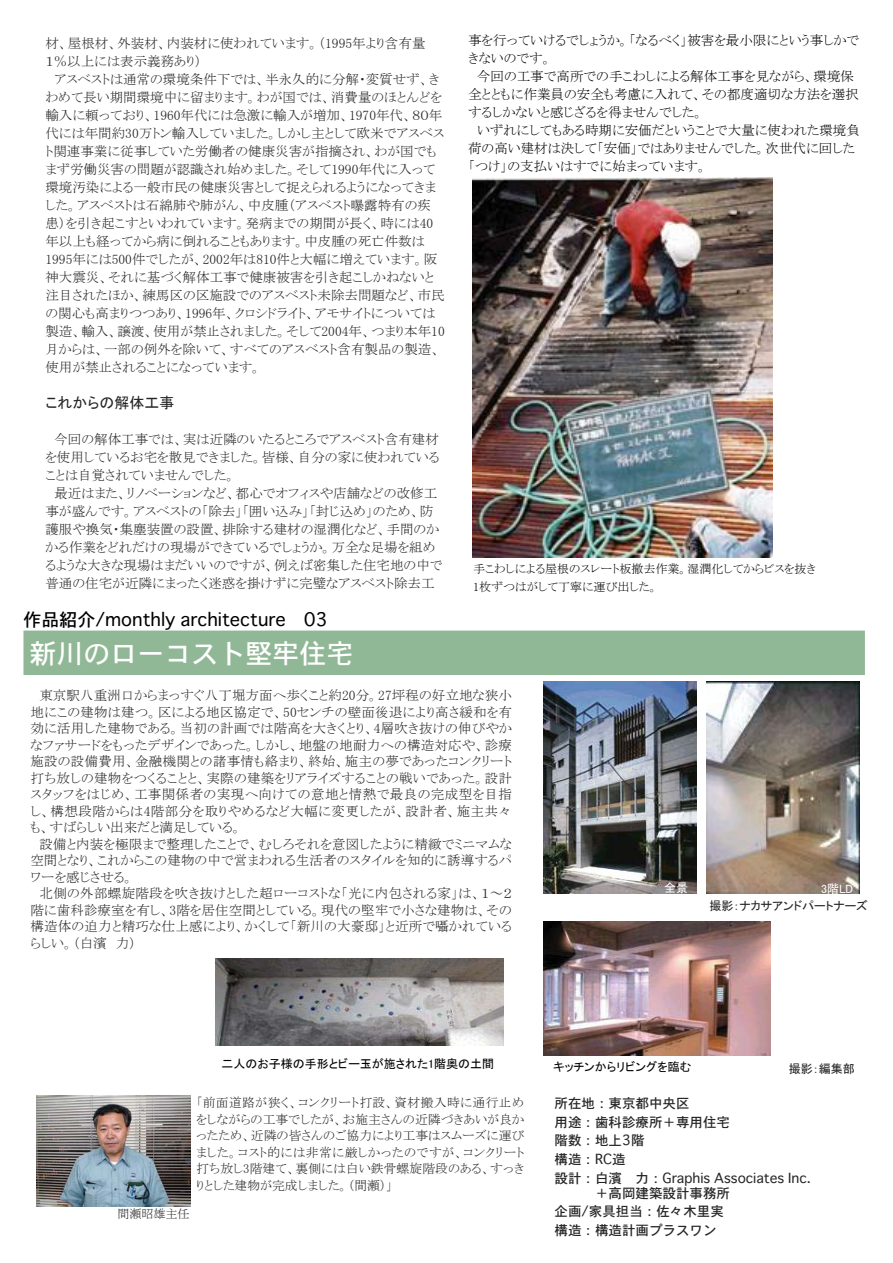
<style>
.page{position:relative;width:893px;height:1263px;background:#fff}
.page>*{position:absolute;margin:0;border:0;box-sizing:border-box;transform-origin:0 0}
.t1{font:27px "Osaka";color:#fff}
.t2{font:18px "Osaka";color:#000}
.t3{font:15px "MS P Gothic";color:#252525}
.t4{font:13.5px/18px "MS P Mincho";color:#252525}
.t5{font:13.5px/18px "MS P Mincho";color:#000}
.t6{font:13.5px/18.6px "Osaka";color:#262626}
.t7{font:12.75px/16.5px "MS P Mincho";letter-spacing:.005em;color:#252525;text-align:justify}
.t8{font:12px/18px "MS P Mincho";color:#000}
.t9{font:12px "MS P Gothic";color:#000}
.t10{font:12px "MS P Gothic";color:#262626}
.t11{font:12px "MS P Mincho";color:#252525}
.t12{font:12px "MS P Gothic";color:#fff}
</style>
<div class="page">
<img style="left:706px;top:681px;width:154px;height:212px">
<img style="left:543px;top:681px;width:154px;height:213px">
<img style="left:544px;top:921px;width:227px;height:134px">
<div style="left:23px;top:630px;width:842px;height:45px;background:#91b896"></div>
<img style="left:36px;top:1095px;width:155px;height:111px">
<img style="left:216px;top:958px;width:287px;height:87px">
<img style="left:472px;top:178px;width:300px;height:379px">
<p class="t4" style="left:45px;top:34px;width:401px">材、屋根材、外装材、内装材に使われています。（1995年より含有量<br>１％以上には表示義務あり）<br>　アスベストは通常の環境条件下では、半永久的に分解・変質せず、きわめて長い期間環境中に留まります。わが国では、消費量のほとんどを輸入に頼っており、1960年代には急激に輸入が増加、1970年代、８０年代には年間約30万トン輸入していました。しかし主として欧米でアスベスト関連事業に従事していた労働者の健康災害が指摘され、わが国でもまず労働災害の問題が認識され始めました。そして1990年代に入って環境汚染による一般市民の健康災害として捉えられるようになってきました。アスベストは石綿肺や肺がん、中皮腫（アスベスト曝露特有の疾患）を引き起こすといわれています。発病までの期間が長く、時には40年以上も経ってから病に倒れることもあります。中皮腫の死亡件数は1995年には500件でしたが、2002年は810件と大幅に増えています。阪神大震災、それに基づく解体工事で健康被害を引き起こしかねないと注目されたほか、練馬区の区施設でのアスベスト未除去問題など、市民の関心も高まりつつあり、1996年、クロシドライト、アモサイトについては製造、輸入、譲渡、使用が禁止されました。そして2004年、つまり本年10月からは、一部の例外を除いて、すべてのアスベスト含有製品の製造、使用が禁止されることになっています。</p>
<p class="t3" style="left:45px;top:395px;width:131px">これからの解体工事</p>
<p class="t4" style="left:45px;top:430px;width:399px">　今回の解体工事では、実は近隣のいたるところでアスベスト含有建材を使用しているお宅を散見できました。皆様、自分の家に使われていることは自覚されていませんでした。<br>　最近はまた、リノベーションなど、都心でオフィスや店舗などの改修工事が盛んです。アスベストの「除去」「囲い込み」「封じ込め」のため、防護服や換気・集塵装置の設置、排除する建材の湿潤化など、手間のかかる作業をどれだけの現場ができているでしょうか。万全な足場を組めるような大きな現場はまだいいのですが、例えば密集した住宅地の中で普通の住宅が近隣にまったく迷惑を掛けずに完璧なアスベスト除去工</p>
<p class="t5" style="left:468px;top:31px;width:393px">事を行っていけるでしょうか。「なるべく」被害を最小限にという事しかできないのです。<br>　今回の工事で高所での手こわしによる解体工事を見ながら、環境保全とともに作業員の安全も考慮に入れて、その都度適切な方法を選択するしかないと感じざるを得ませんでした。<br>　いずれにしてもある時期に安価だということで大量に使われた環境負荷の高い建材は決して「安価」ではありませんでした。次世代に回した「つけ」の支払いはすでに始まっています。</p>
<p class="t8" style="left:473px;top:559px;width:344px">手こわしによる屋根のスレート板撤去作業。湿潤化してからビスを抜き<br>1枚ずつはがして丁寧に運び出した。</p>
<p class="t2" style="left:23px;top:608px;width:306px">作品紹介/monthly architecture　03</p>
<p class="t1" style="left:29px;top:636px;width:325px">新川のローコスト堅牢住宅</p>
<p class="t4" style="left:30px;top:687px;width:483px;line-height:16.5px">　東京駅八重洲口からまっすぐ八丁堀方面へ歩くこと約20分。27坪程の好立地な狭小地にこの建物は建つ。区による地区協定で、50センチの壁面後退により高さ緩和を有効に活用した建物である。当初の計画では階高を大きくとり、4層吹き抜けの伸びやかなファサードをもったデザインであった。しかし、地盤の地耐力への構造対応や、診療施設の設備費用、金融機関との諸事情も絡まり、終始、施主の夢であったコンクリート打ち放しの建物をつくることと、実際の建築をリアライズすることの戦いであった。設計スタッフをはじめ、工事関係者の実現へ向けての意地と情熱で最良の完成型を目指し、構想段階からは4階部分を取りやめるなど大幅に変更したが、設計者、施主共々も、すばらしい出来だと満足している。<br>　設備と内装を極限まで整理したことで、むしろそれを意図したように精緻でミニマムな空間となり、これからこの建物の中で営まわれる生活者のスタイルを知的に誘導するパワーを感じさせる。<br>　北側の外部螺旋階段を吹き抜けとした超ローコストな「光に内包される家」は、１～２階に歯科診療室を有し、3階を居住空間としている。現代の堅牢で小さな建物は、その構造体の迫力と精巧な仕上感により、かくして「新川の大豪邸」と近所で囁かれているらしい。（白濱　力）</p>
<p class="t12" style="left:664px;top:882px;width:25px">全景</p>
<p class="t12" style="left:821px;top:883px;width:34px">3階LD</p>
<p class="t10" style="left:709px;top:899px;width:160px">撮影：ナカサアンドパートナーズ</p>
<p class="t9" style="left:222px;top:1058px;width:274px">二人のお子様の手形とビー玉が施された1階奥の土間</p>
<p class="t7" style="left:196px;top:1094px;width:330px">「前面道路が狭く、コンクリート打設、資材搬入時に通行止めをしながらの工事でしたが、お施主さんの近隣づきあいが良かったため、近隣の皆さんのご協力により工事はスムーズに運びました。コスト的には非常に厳しかったのですが、コンクリート打ち放し3階建て、裏側には白い鉄骨螺旋階段のある、すっきりとした建物が完成しました。（間瀬）」</p>
<p class="t11" style="left:118px;top:1208px;width:73px">間瀬昭雄主任</p>
<p class="t9" style="left:553px;top:1060px;width:140px">キッチンからリビングを臨む</p>
<p class="t10" style="left:789px;top:1063px;width:67px">撮影：編集部</p>
<p class="t6" style="left:555px;top:1093px;width:136px">所在地：東京都中央区</p>
<p class="t6" style="left:555px;top:1131px;width:92px">階数：地上3階</p>
<p class="t6" style="left:555px;top:1112px;width:177px">用途：歯科診療所＋専用住宅</p>
<p class="t6" style="left:555px;top:1149px;width:72px">構造：RC造</p>
<p class="t6" style="left:555px;top:1201px;width:171px">企画/家具担当：佐々木里実構造：構造計画プラスワン</p>
<p class="t6" style="left:555px;top:1170px;width:258px;line-height:15px">設計：白濱　力：Graphis Associates Inc.　　　＋高岡建築設計事務所</p>
</div>
